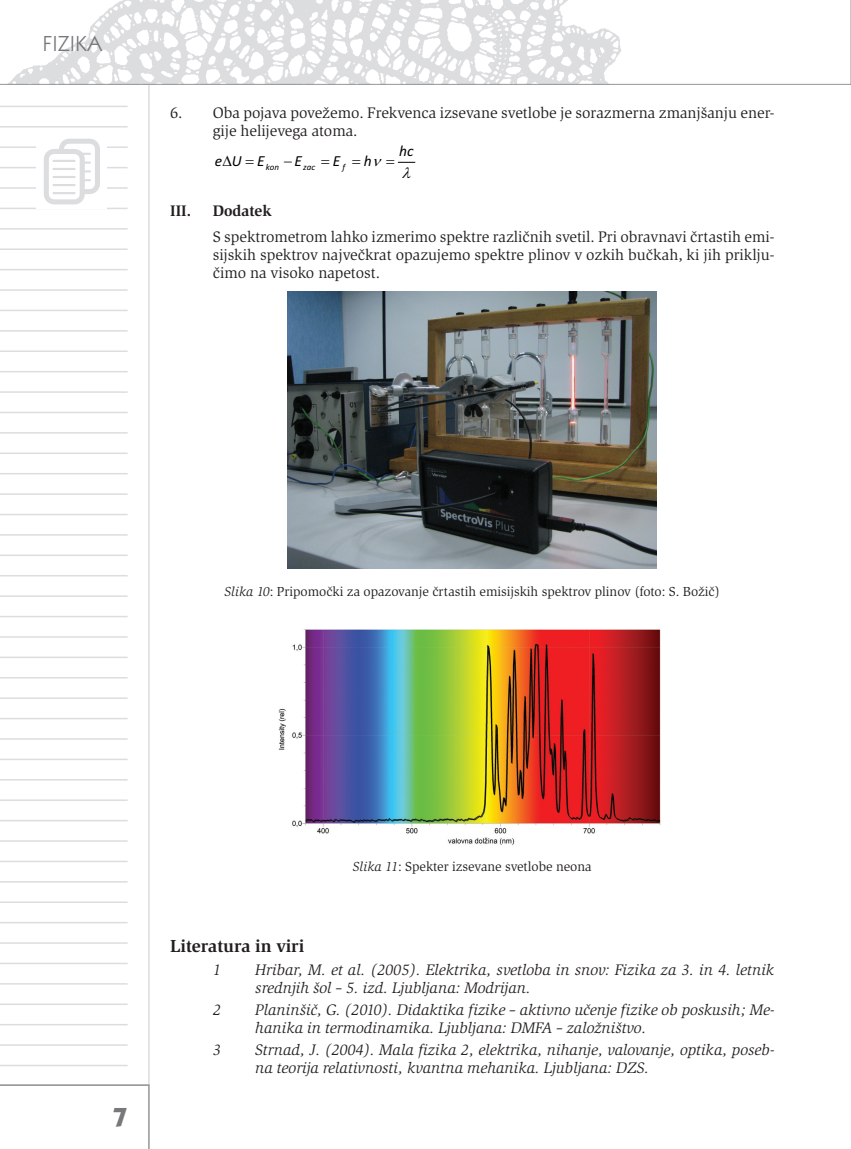
<style>
.page{position:relative;width:851px;height:1149px;background:#fff}
.page>*{position:absolute;margin:0;border:0;box-sizing:border-box;transform-origin:0 0}
.t1{font:700 27px "Kabel Itc TEE";color:#76787b}
.t2{font:22.5px "Kabel Itc TEE";color:#76787b}
.t3{font:700 18px "Slimbach Itc TEE";color:#231f20}
.t4{font:italic 15.75px/18px "Slimbach Itc TEE";color:#231f20}
.t5{font:15.75px/18px "Slimbach Itc TEE";color:#231f20}
.t6{font:700 15.75px "Slimbach Itc TEE";color:#231f20}
.t7{font:italic 15.45px "Calibri";color:#000}
.t8{font:13.5px "Slimbach Itc TEE";color:#231f20}
.t9{font:italic 9px "Calibri";color:#000}
.s1{font-style:italic}
</style>
<div class="page">
<svg style="left:0;top:85px;width:150px;height:999px"></svg>
<hr style="left:0;top:106px;width:128px;height:1px;background:#dcdddf">
<hr style="left:0;top:126px;width:128px;height:1px;background:#dcdddf">
<hr style="left:0;top:146px;width:128px;height:2px;background:#dcdddf">
<hr style="left:0;top:167px;width:128px;height:1px;background:#dcdddf">
<hr style="left:0;top:187px;width:128px;height:2px;background:#dcdddf">
<hr style="left:0;top:207px;width:128px;height:2px;background:#dcdddf">
<hr style="left:0;top:228px;width:128px;height:1px;background:#dcdddf">
<hr style="left:0;top:248px;width:128px;height:2px;background:#dcdddf">
<hr style="left:0;top:269px;width:128px;height:1px;background:#dcdddf">
<hr style="left:0;top:289px;width:128px;height:2px;background:#dcdddf">
<hr style="left:0;top:309px;width:128px;height:2px;background:#dcdddf">
<hr style="left:0;top:330px;width:128px;height:1px;background:#dcdddf">
<hr style="left:0;top:350px;width:128px;height:2px;background:#dcdddf">
<hr style="left:0;top:371px;width:128px;height:1px;background:#dcdddf">
<hr style="left:0;top:391px;width:128px;height:2px;background:#dcdddf">
<hr style="left:0;top:411px;width:128px;height:2px;background:#dcdddf">
<hr style="left:0;top:432px;width:128px;height:1px;background:#dcdddf">
<hr style="left:0;top:452px;width:128px;height:2px;background:#dcdddf">
<hr style="left:0;top:473px;width:128px;height:1px;background:#dcdddf">
<hr style="left:0;top:493px;width:128px;height:1px;background:#dcdddf">
<hr style="left:0;top:513px;width:128px;height:2px;background:#dcdddf">
<hr style="left:0;top:534px;width:128px;height:1px;background:#dcdddf">
<hr style="left:0;top:554px;width:128px;height:2px;background:#dcdddf">
<hr style="left:0;top:575px;width:128px;height:1px;background:#dcdddf">
<hr style="left:0;top:595px;width:128px;height:1px;background:#dcdddf">
<hr style="left:0;top:615px;width:128px;height:2px;background:#dcdddf">
<hr style="left:0;top:636px;width:128px;height:1px;background:#dcdddf">
<hr style="left:0;top:656px;width:128px;height:2px;background:#dcdddf">
<hr style="left:0;top:676px;width:128px;height:2px;background:#dcdddf">
<hr style="left:0;top:697px;width:128px;height:1px;background:#dcdddf">
<hr style="left:0;top:717px;width:128px;height:2px;background:#dcdddf">
<hr style="left:0;top:738px;width:128px;height:1px;background:#dcdddf">
<hr style="left:0;top:758px;width:128px;height:2px;background:#dcdddf">
<hr style="left:0;top:778px;width:128px;height:2px;background:#dcdddf">
<hr style="left:0;top:799px;width:128px;height:1px;background:#dcdddf">
<hr style="left:0;top:819px;width:128px;height:2px;background:#dcdddf">
<hr style="left:0;top:840px;width:128px;height:1px;background:#dcdddf">
<hr style="left:0;top:860px;width:128px;height:1px;background:#dcdddf">
<hr style="left:0;top:880px;width:128px;height:2px;background:#dcdddf">
<hr style="left:0;top:901px;width:128px;height:1px;background:#dcdddf">
<hr style="left:0;top:921px;width:128px;height:2px;background:#dcdddf">
<hr style="left:0;top:942px;width:128px;height:1px;background:#dcdddf">
<hr style="left:0;top:962px;width:128px;height:1px;background:#dcdddf">
<hr style="left:0;top:982px;width:128px;height:2px;background:#dcdddf">
<hr style="left:0;top:1003px;width:128px;height:1px;background:#dcdddf">
<hr style="left:0;top:1023px;width:128px;height:2px;background:#dcdddf">
<hr style="left:0;top:1043px;width:128px;height:2px;background:#dcdddf">
<hr style="left:0;top:1064px;width:128px;height:1px;background:#dcdddf">
<svg style="left:0;top:1084px;width:150px;height:64px"></svg>
<svg style="left:0;top:0;width:850px;height:85px"></svg>
<div style="left:36px;top:132px;width:70px;height:77px;background:#fff"></div>
<svg style="left:44px;top:139px;width:56px;height:65px"></svg>
<hr style="left:52px;top:160px;width:24px;height:2px;background:#dcdddf">
<hr style="left:52px;top:168px;width:24px;height:2px;background:#dcdddf">
<hr style="left:52px;top:176px;width:24px;height:2px;background:#dcdddf">
<hr style="left:52px;top:184px;width:24px;height:2px;background:#dcdddf">
<hr style="left:52px;top:192px;width:24px;height:2px;background:#dcdddf">
<img style="left:288px;top:292px;width:368px;height:276px">
<img style="left:278px;top:629px;width:383px;height:216px">
<svg style="left:397px;top:161px;width:17px;height:2px"></svg>
<h2 class="t2" style="left:43px;top:30px;width:61px">FIZIKA</h2>
<p class="t5" style="left:213px;top:105px;width:563px;text-indent:-43px">6. Oba pojava povežemo. Frekvenca izsevane svetlobe je sorazmerna zmanjšanju ener&shy;gije helijevega atoma.</p>
<p class="t7" style="left:399px;top:142px;width:16px">hc</p>
<p class="t9" style="left:215px;top:162px;width:158px"><sup>e</sup> <sup>U</sup> <sup>E</sup>kon −<sup>E</sup>zac <sup>E</sup>f <sup>h</sup></p>
<p class="t6" style="left:170px;top:204px;width:22px">III.</p>
<p class="t6" style="left:213px;top:204px;width:60px">Dodatek</p>
<p class="t5" style="left:213px;top:229px;width:563px;text-align:justify">S spektrometrom lahko izmerimo spektre različnih svetil. Pri obravnavi črtastih emi&shy;sijskih spektrov največkrat opazujemo spektre plinov v ozkih bučkah, ki jih priklju&shy;čimo na visoko napetost.</p>
<p class="t8" style="left:224px;top:586px;width:497px"><span class="s1">Slika 10</span>: Pripomočki za opazovanje črtastih emisijskih spektrov plinov (foto: S. Božič)</p>
<h1 class="t1" style="left:113px;top:1100px;width:16px">7</h1>
<p class="t8" style="left:353px;top:861px;width:240px"><span class="s1">Slika 11</span>: Spekter izsevane svetlobe neona</p>
<p class="t3" style="left:170px;top:938px;width:136px">Literatura in viri</p>
<p class="t4" style="left:213px;top:961px;width:10px">1</p>
<p class="t4" style="left:255px;top:961px;width:520px">Hribar, M. et al. (2005). Elektrika, svetloba in snov: Fizika za 3. in 4. letnik srednjih šol – 5. izd. Ljubljana: Modrijan.</p>
<p class="t4" style="left:213px;top:1001px;width:10px">2</p>
<p class="t4" style="left:255px;top:1001px;width:520px">Planinšič, G. (2010). Didaktika fizike – aktivno učenje fizike ob poskusih; Me&shy;hanika in termodinamika. Ljubljana: DMFA – založništvo.</p>
<p class="t4" style="left:213px;top:1041px;width:10px">3</p>
<p class="t4" style="left:255px;top:1041px;width:520px">Strnad, J. (2004). Mala fizika 2, elektrika, nihanje, valovanje, optika, poseb&shy;na teorija relativnosti, kvantna mehanika. Ljubljana: DZS.</p>
</div>
